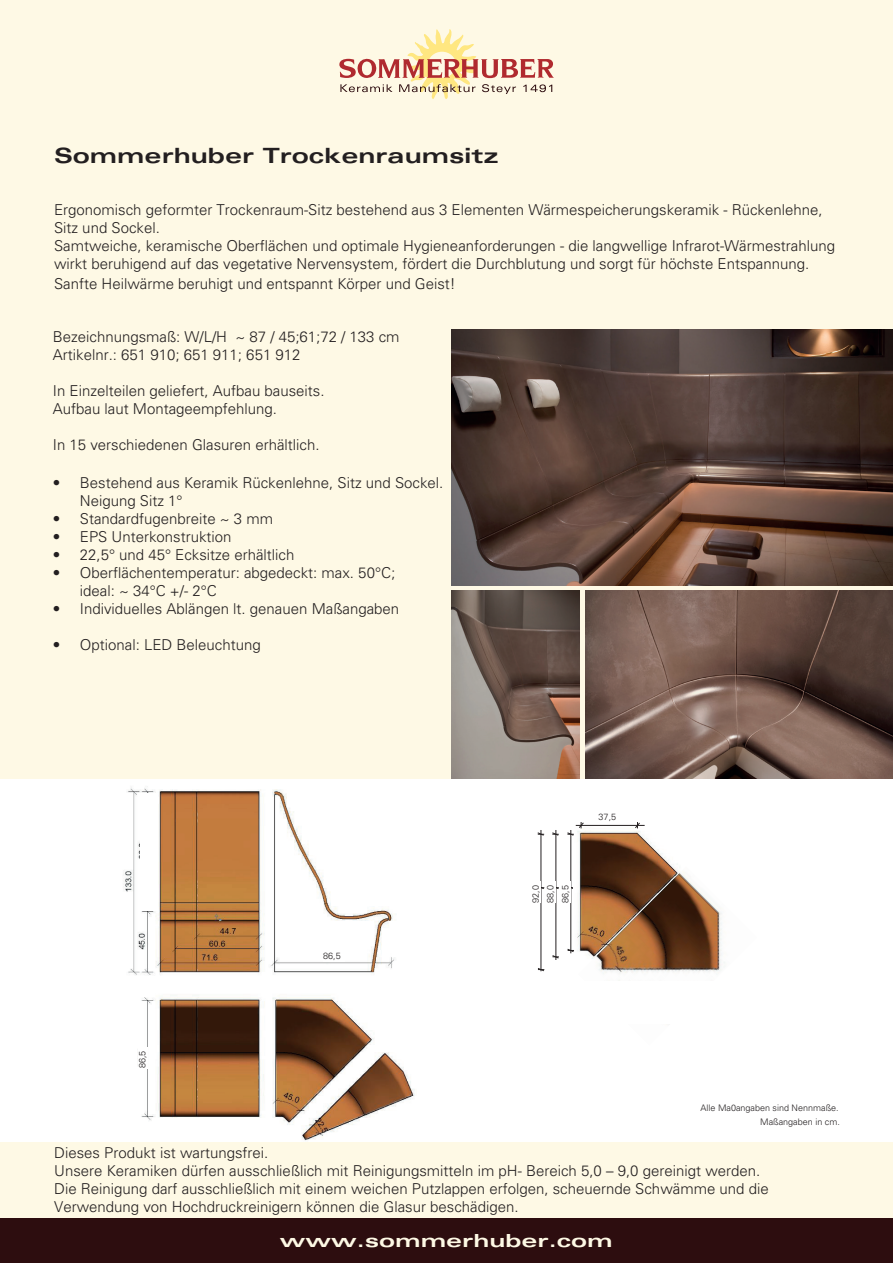
<style>
.page{position:relative;width:893px;height:1263px;background:#fff}
.page>*{position:absolute;margin:0;border:0;box-sizing:border-box;transform-origin:0 0}
.t1{font:700 expanded 21px "Univers LT";color:#231f20;scale:1.1 1}
.t2{font:700 expanded 18px "Univers LT";color:#fef9e5;scale:1.2 1}
.t3{font:300 15px/18px "Univers LT";color:#231f20}
.t4{font:300 9px/14.9px "Univers LT";color:#231f20;text-align:justify}
</style>
<div class="page">
<div style="left:0;top:1142px;width:893px;height:76px;background:#fef9e5"></div>
<img style="left:124px;top:787px;width:291px;height:354px">
<div style="left:0;top:0;width:893px;height:778px;background:#fef9e5"></div>
<svg style="left:339px;top:29px;width:215px;height:70px"></svg>
<img style="left:451px;top:590px;width:128px;height:188px">
<div style="left:0;top:1218px;width:893px;height:45px;background:#2d0d0f"></div>
<img style="left:451px;top:329px;width:442px;height:257px">
<img style="left:585px;top:590px;width:308px;height:188px">
<div style="left:140px;top:793px;width:18px;height:118px;background:#fff"></div>
<div style="left:323px;top:952px;width:21px;height:10px;background:#fff"></div>
<div style="left:138px;top:1047px;width:10px;height:21px;background:#fff"></div>
<img style="left:577px;top:824px;width:95px;height:127px">
<img style="left:578px;top:866px;width:147px;height:115px">
<hr style="left:571px;top:830px;width:1px;height:123px;background:#231f20">
<hr style="left:556px;top:830px;width:1px;height:130px;background:#231f20">
<hr style="left:541px;top:830px;width:1px;height:141px;background:#231f20">
<svg style="left:538px;top:968px;width:6px;height:3px"></svg>
<svg style="left:552px;top:955px;width:7px;height:3px"></svg>
<svg style="left:567px;top:949px;width:7px;height:3px"></svg>
<svg style="left:537px;top:832px;width:7px;height:4px"></svg>
<svg style="left:552px;top:832px;width:7px;height:4px"></svg>
<hr style="left:576px;top:825px;width:69px;height:1px;background:#231f20">
<svg style="left:635px;top:822px;width:5px;height:6px"></svg>
<svg style="left:567px;top:822px;width:17px;height:14px"></svg>
<h1 class="t1" style="left:54px;top:144px;width:406px">Sommerhuber Trockenraumsitz</h1>
<p class="t3" style="left:54px;top:201px;width:783px">Ergonomisch geformter Trockenraum-Sitz bestehend aus 3 Elementen Wärmespeicherungskeramik - Rückenlehne, Sitz und Sockel.<br>Samtweiche, keramische Oberflächen und optimale Hygieneanforderungen - die langwellige Infrarot-Wärmestrahlung wirkt beruhigend auf das vegetative Nervensystem, fördert die Durchblutung und sorgt für höchste Entspannung.</p>
<p class="t3" style="left:54px;top:275px;width:403px">Sanfte Heilwärme beruhigt und entspannt Körper und Geist!</p>
<p class="t3" style="left:53px;top:327px;width:348px">Bezeichnungsmaß: W/L/H ~ 87 / 45;61;72 / 133 cm<br>Artikelnr.: 651 910; 651 911; 651 912</p>
<p class="t3" style="left:53px;top:381px;width:273px">In Einzelteilen geliefert, Aufbau bauseits.<br>Aufbau laut Montageempfehlung.</p>
<p class="t3" style="left:53px;top:435px;width:268px">In 15 verschiedenen Glasuren erhältlich.</p>
<p class="t3" style="left:80px;top:474px;width:365px;text-indent:-27px">• Bestehend aus Keramik Rückenlehne, Sitz und Sockel.<br>Neigung Sitz 1°</p>
<p class="t3" style="left:53px;top:510px;width:222px">• Standardfugenbreite ~ 3 mm</p>
<p class="t3" style="left:53px;top:528px;width:180px">• EPS Unterkonstruktion</p>
<p class="t3" style="left:53px;top:546px;width:243px">• 22,5° und 45° Ecksitze erhältlich</p>
<p class="t3" style="left:80px;top:564px;width:317px;text-indent:-27px">• Oberflächentemperatur: abgedeckt: max. 50°C; ideal: ~ 34°C +/- 2°C</p>
<p class="t3" style="left:53px;top:600px;width:348px">• Individuelles Ablängen lt. genauen Maßangaben</p>
<p class="t3" style="left:53px;top:636px;width:209px">• Optional: LED Beleuchtung</p>
<p class="t4" style="left:135px;top:1068px;width:19px;rotate:-90deg">86,5</p>
<p class="t4" style="left:323px;top:948px;width:19px">86,5</p>
<p class="t4" style="left:528px;top:902px;width:19px;rotate:-90deg">92,0<br>88,0<br>86,5</p>
<p class="t4" style="left:599px;top:809px;width:19px">37,5</p>
<p class="t4" style="left:701px;top:1100px;width:140px">Alle Ma0angaben sind Nennmaße.</p>
<p class="t3" style="left:54px;top:1144px;width:716px">Dieses Produkt ist wartungsfrei.<br>Unsere Keramiken dürfen ausschließlich mit Reinigungsmitteln im pH- Bereich 5,0 – 9,0 gereinigt werden.<br>Die Reinigung darf ausschließlich mit einem weichen Putzlappen erfolgen, scheuernde Schwämme und die Verwendung von Hochdruckreinigern können die Glasur beschädigen.</p>
<p class="t4" style="left:760px;top:1114px;width:81px">Maßangaben in cm.</p>
<p class="t2" style="left:280px;top:1230px;width:279px">www.sommerhuber.com</p>
</div>
